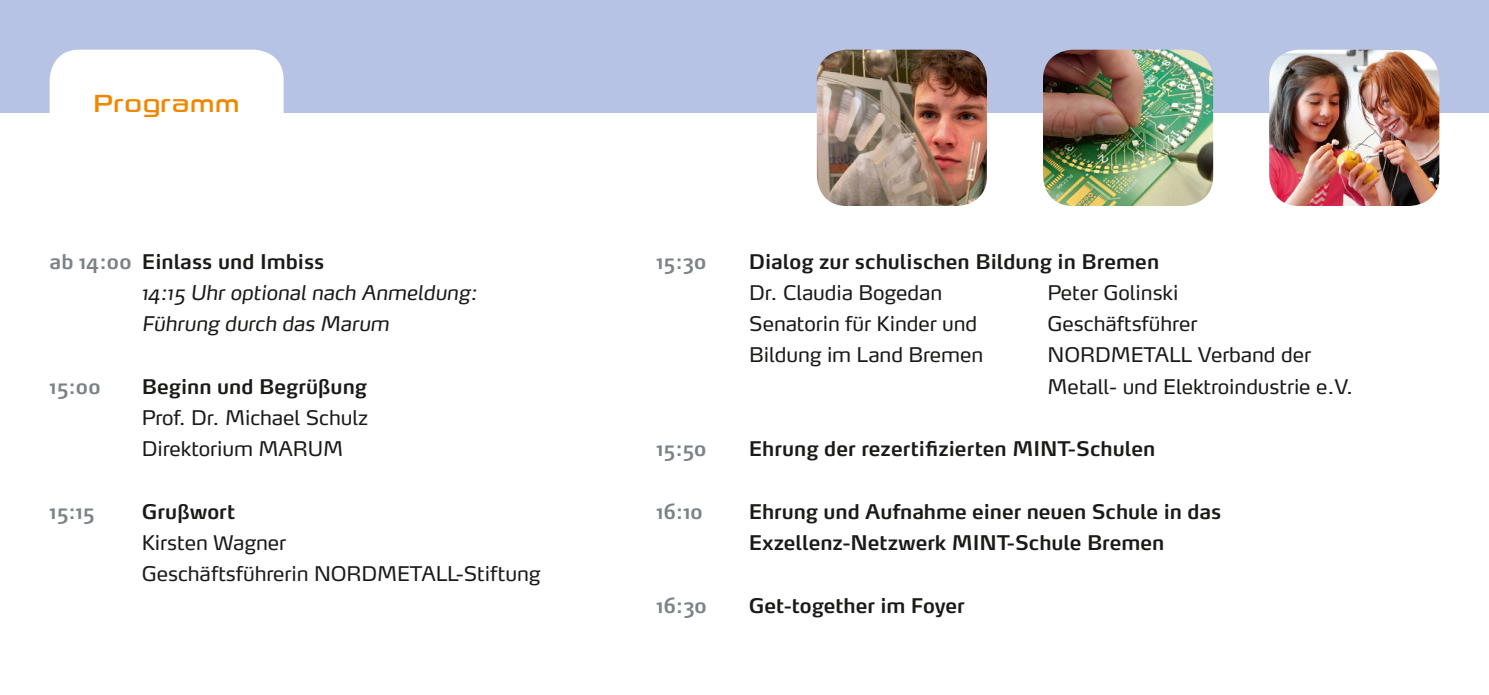
<style>
.page{position:relative;width:1489px;height:695px;background:#fff}
.page>*{position:absolute;margin:0;border:0;box-sizing:border-box;transform-origin:0 0}
.t1{font:35px "Sony Sketch EF";color:#f18700}
.t2{font:20px/31.2px "Max Pro";letter-spacing:-.005em;color:#1a1a18}
.t3{font:600 20px/31.2px "Max Pro";color:#1a1a18}
.t4{font:italic 20px/31.2px "Max Pro";letter-spacing:-.005em;color:#1a1a18}
.t5{font:600 20px "Max Pro";letter-spacing:.035em;color:#7c8386}
.s1{font-weight:600;font-style:normal;color:#7c8386}
.s2{font-weight:600;font-style:normal}
</style>
<div class="page">
<div style="left:0;top:0;width:1488px;height:112px;background:#b7c3e5"></div>
<div style="left:50px;top:50px;width:233px;height:99px;background:#fff;border-radius:30px"></div>
<img style="left:1269px;top:50px;width:170px;height:156px">
<img style="left:1042px;top:50px;width:171px;height:156px">
<img style="left:816px;top:50px;width:170px;height:156px">
<h1 class="t1" style="left:93px;top:84px;width:148px">Programm</h1>
<p class="t4" style="left:142px;top:243px;width:337px;text-indent:-92px"><span class="s1">ab 14:00</span> <span class="s2">Einlass und Imbiss<br></span>14:15 Uhr optional nach Anmeldung:<br>Führung durch das Marum</p>
<p class="t5" style="left:50px;top:369px;width:52px">15:00</p>
<p class="t3" style="left:142px;top:368px;width:227px">Beginn und Begrüßung</p>
<p class="t2" style="left:142px;top:400px;width:228px">Prof. Dr. Michael Schulz<br>Direktorium MARUM</p>
<p class="t5" style="left:50px;top:494px;width:47px">15:15</p>
<p class="t3" style="left:142px;top:493px;width:95px">Grußwort</p>
<p class="t2" style="left:142px;top:525px;width:400px">Kirsten Wagner<br>Geschäftsführerin NORDMETALL-Stiftung</p>
<p class="t5" style="left:656px;top:244px;width:51px">15:30</p>
<p class="t3" style="left:748px;top:243px;width:412px">Dialog zur schulischen Bildung in Bremen</p>
<p class="t2" style="left:749px;top:275px;width:235px">Dr. Claudia Bogedan<br>Senatorin für Kinder und<br>Bildung im Land Bremen</p>
<p class="t2" style="left:1047px;top:275px;width:307px">Peter Golinski<br>Geschäftsführer<br>NORDMETALL Verband der<br>Metall- und Elektroindustrie e.V.</p>
<p class="t5" style="left:656px;top:432px;width:51px">15:50</p>
<p class="t3" style="left:748px;top:431px;width:408px">Ehrung der rezertifizierten MINT-Schulen</p>
<p class="t5" style="left:656px;top:494px;width:48px">16:10</p>
<p class="t3" style="left:748px;top:493px;width:474px">Ehrung und Aufnahme einer neuen Schule in das<br>Exzellenz-Netzwerk MINT-Schule Bremen</p>
<p class="t5" style="left:656px;top:588px;width:52px">16:30</p>
<p class="t3" style="left:748px;top:587px;width:217px">Get-together im Foyer</p>
</div>
